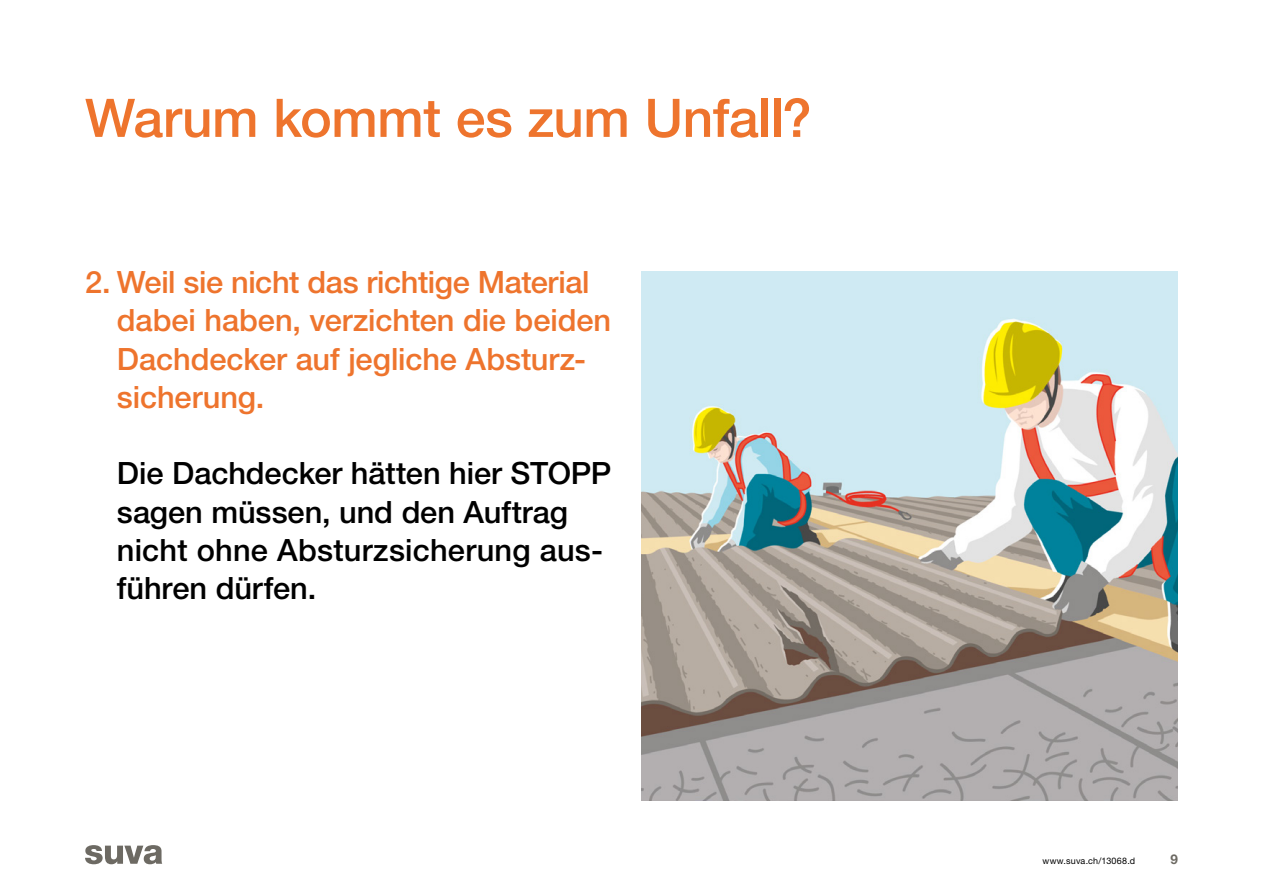
<style>
.page{position:relative;width:1263px;height:893px;background:#fff}
.page>*{position:absolute;margin:0;border:0;box-sizing:border-box;transform-origin:0 0}
.t1{font:500 53.25px "Helvetica Neue LT Std";letter-spacing:-.005em;color:#ee742d}
.t2{font:500 30.75px/38.2px "Helvetica Neue LT Std";letter-spacing:-.005em;color:#ee742d}
.t3{font:500 30.75px/38.2px "Helvetica Neue LT Std";color:#000}
.t4{font:700 13.5px "Helvetica Neue LT Std";color:#6d6a63}
.t5{font:9px "Helvetica Neue LT Std";letter-spacing:.025em;color:#000}
</style>
<div class="page">
<svg style="left:85px;top:845px;width:77px;height:19px"></svg>
<img style="left:641px;top:271px;width:537px;height:529px">
<h1 class="t1" style="left:85px;top:86px;width:728px">Warum kommt es zum Unfall?</h1>
<p class="t2" style="left:117px;top:263px;width:496px;text-indent:-32px">2. Weil sie nicht das richtige Material dabei haben, verzichten die beiden<br>Dachdecker auf jegliche Absturz&shy;sicherung.</p>
<p class="t3" style="left:117px;top:454px;width:496px">Die Dachdecker hätten hier STOPP sagen müssen, und den Auftrag nicht ohne Absturzsicherung aus&shy;führen dürfen.</p>
<p class="t5" style="left:1042px;top:856px;width:94px">www.suva.ch/13068.d</p>
<p class="t4" style="left:1170px;top:851px;width:9px">9</p>
</div>
